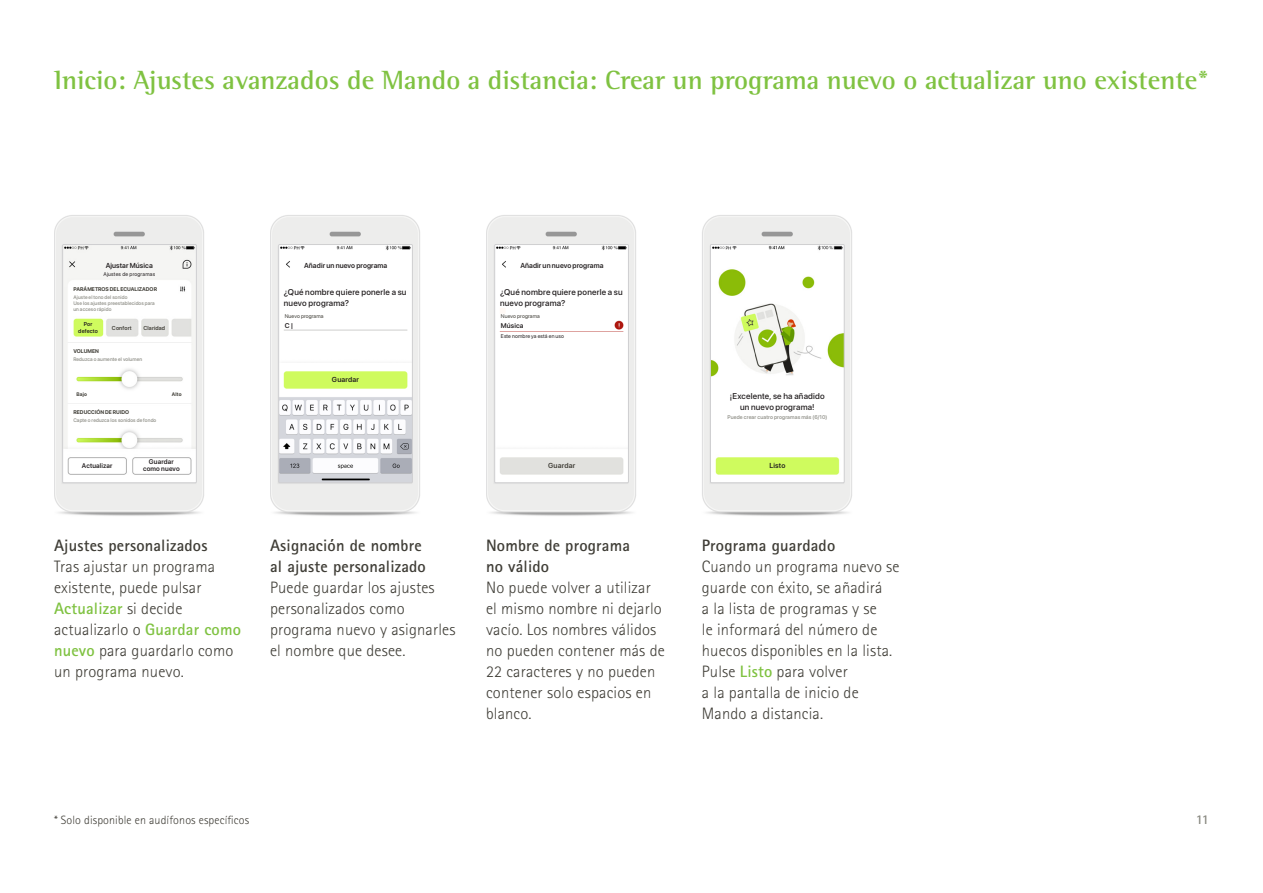
<style>
.page{position:relative;width:1263px;height:893px;background:#fff}
.page>*{position:absolute;margin:0;border:0;box-sizing:border-box;transform-origin:0 0}
.t1{font:700 27px "Rotis Semi Serif Pro";color:#7fc241}
.t2{font:300 16.5px/21px "Rotis Sans Serif Pro";letter-spacing:.01em;color:#3f3d36}
.t3{font:700 16.5px/21px "Rotis Sans Serif Pro";letter-spacing:.01em;color:#3f3d36}
.t4{font:700 13.5px "Rotis Sans Serif Pro";color:#8b8b83}
.t5{font:300 12px "Rotis Sans Serif Pro";letter-spacing:.01em;color:#3f3d36}
.t6{font:500 8.4px/10.8px "SF Pro Display";letter-spacing:.025em;color:#231f20}
.t7{font:600 7.2px "SF Pro Display";letter-spacing:.015em;color:#231f20}
.t8{font:600 7.2px "SF Pro Display";letter-spacing:.025em;color:#3f3d36}
.t9{font:600 6.9px "SF Pro Display";letter-spacing:.015em;color:#231f20}
.t10{font:600 6.75px/7.4px "SF Pro Display";letter-spacing:.025em;color:#231f20;text-align:center}
.t11{font:600 5.7px "SF Pro Display";letter-spacing:.025em;color:#3f3d36}
.t12{font:600 5.7px/6.9px "SF Pro Display";letter-spacing:.02em;color:#231f20;text-align:center}
.t13{font:700 5.4px "SF Pro Display";letter-spacing:.005em;color:#3f3d36}
.t14{font:5.4px "SF Pro Display";letter-spacing:.025em;color:#231f20}
.t15{font:500 5.4px "SF Pro Display";letter-spacing:.02em;color:#8b8b83}
.t16{font:5.4px "SF Pro Display";letter-spacing:.02em;color:#3f3d36}
.t17{font:500 5.1px/6.1px "SF Pro Display";letter-spacing:.025em;color:#8b8b83}
.t18{font:700 5.1px "SF Pro Display";letter-spacing:.055em;color:#3f3d36}
.s1{font-weight:700;color:#7fc241}
</style>
<div class="page">
<img style="left:54px;top:215px;width:150px;height:301px">
<img style="left:270px;top:215px;width:150px;height:301px">
<img style="left:486px;top:215px;width:150px;height:301px">
<img style="left:702px;top:215px;width:150px;height:301px">
<img style="left:64px;top:246px;width:131px;height:235px">
<div style="left:62px;top:244px;width:135px;height:239px;border:1px solid #cfcfd1"></div>
<img style="left:280px;top:246px;width:131px;height:235px">
<div style="left:278px;top:244px;width:135px;height:239px;border:1px solid #cfcfd1"></div>
<img style="left:496px;top:246px;width:131px;height:235px">
<div style="left:494px;top:244px;width:135px;height:239px;border:1px solid #cfcfd1"></div>
<img style="left:712px;top:246px;width:130px;height:235px">
<div style="left:710px;top:244px;width:134px;height:239px;border:1px solid #cfcfd1"></div>
<h1 class="t1" style="left:54px;top:63px;width:1156px">Inicio: Ajustes avanzados de Mando a distancia: Crear un programa nuevo o actualizar uno existente*</h1>
<p class="t7" style="left:106px;top:261px;width:49px">Ajustar Música</p>
<p class="t7" style="left:304px;top:261px;width:85px">Añadir un nuevo programa</p>
<p class="t7" style="left:520px;top:261px;width:85px">Añadir un nuevo programa</p>
<p class="t14" style="left:103px;top:271px;width:53px">Ajustes de programas</p>
<p class="t13" style="left:73px;top:286px;width:85px">PARÁMETROS DEL ECUALIZADOR</p>
<p class="t17" style="left:73px;top:294px;width:83px">Ajuste el tono del sonido<br>Use los ajustes preestablecidos para un acceso rápido</p>
<p class="t6" style="left:284px;top:287px;width:124px">¿Qué nombre quiere ponerle a su nuevo programa?</p>
<p class="t6" style="left:500px;top:287px;width:124px">¿Qué nombre quiere ponerle a su nuevo programa?</p>
<p class="t12" style="left:78px;top:321px;width:21px">Por defecto</p>
<p class="t11" style="left:112px;top:324px;width:21px">Confort</p>
<p class="t11" style="left:143px;top:324px;width:23px">Claridad</p>
<p class="t16" style="left:285px;top:313px;width:40px">Nuevo programa</p>
<p class="t16" style="left:501px;top:313px;width:40px">Nuevo programa</p>
<p class="t14" style="left:501px;top:333px;width:65px">Este nombre ya está en uso</p>
<p class="t9" style="left:285px;top:322px;width:10px">C |</p>
<p class="t9" style="left:501px;top:322px;width:24px">Música</p>
<p class="t13" style="left:73px;top:348px;width:27px">VOLUMEN</p>
<p class="t17" style="left:73px;top:356px;width:70px">Reduzca o aumente el volumen</p>
<p class="t7" style="left:332px;top:375px;width:29px">Guardar</p>
<p class="t18" style="left:76px;top:391px;width:12px">Bajo</p>
<p class="t18" style="left:172px;top:391px;width:12px">Alto</p>
<p class="t13" style="left:73px;top:409px;width:57px">REDUCCIÓN DE RUIDO</p>
<p class="t17" style="left:73px;top:417px;width:84px">Capte o reduzca los sonidos de fondo</p>
<p class="t6" style="left:730px;top:391px;width:96px;text-align:center">¡Excelente, se ha añadido un nuevo programa!</p>
<p class="t15" style="left:727px;top:414px;width:101px">Puede crear cuatro programas más (6/10)</p>
<p class="t10" style="left:82px;top:462px;width:32px">Actualizar</p>
<p class="t10" style="left:143px;top:458px;width:38px">Guardar como nuevo</p>
<p class="t8" style="left:548px;top:461px;width:29px">Guardar</p>
<p class="t7" style="left:769px;top:461px;width:18px">Listo</p>
<p class="t3" style="left:54px;top:535px;width:155px">Ajustes personalizados</p>
<p class="t2" style="left:54px;top:556px;width:188px">Tras ajustar un programa existente, puede pulsar<br><span class="s1">Actualizar</span> si decide actualizarlo o <span class="s1">Guardar como nuevo</span> para guardarlo como un programa nuevo.</p>
<p class="t3" style="left:270px;top:535px;width:157px">Asignación de nombre al ajuste personalizado</p>
<p class="t2" style="left:270px;top:577px;width:187px">Puede guardar los ajustes personalizados como programa nuevo y asignarles el nombre que desee.</p>
<p class="t3" style="left:486px;top:535px;width:145px">Nombre de programa no válido</p>
<p class="t2" style="left:486px;top:577px;width:180px">No puede volver a utilizar el mismo nombre ni dejarlo vacío. Los nombres válidos no pueden contener más de<br>22 caracteres y no pueden contener solo espacios en blanco.</p>
<p class="t3" style="left:702px;top:535px;width:135px">Programa guardado</p>
<p class="t2" style="left:702px;top:556px;width:199px">Cuando un programa nuevo se guarde con éxito, se añadirá<br>a la lista de programas y se<br>le informará del número de huecos disponibles en la lista.<br>Pulse <span class="s1">Listo</span> para volver<br>a la pantalla de inicio de<br>Mando a distancia.</p>
<p class="t5" style="left:54px;top:813px;width:197px">* Solo disponible en audífonos específicos</p>
<p class="t4" style="left:1196px;top:811px;width:15px">11</p>
</div>
